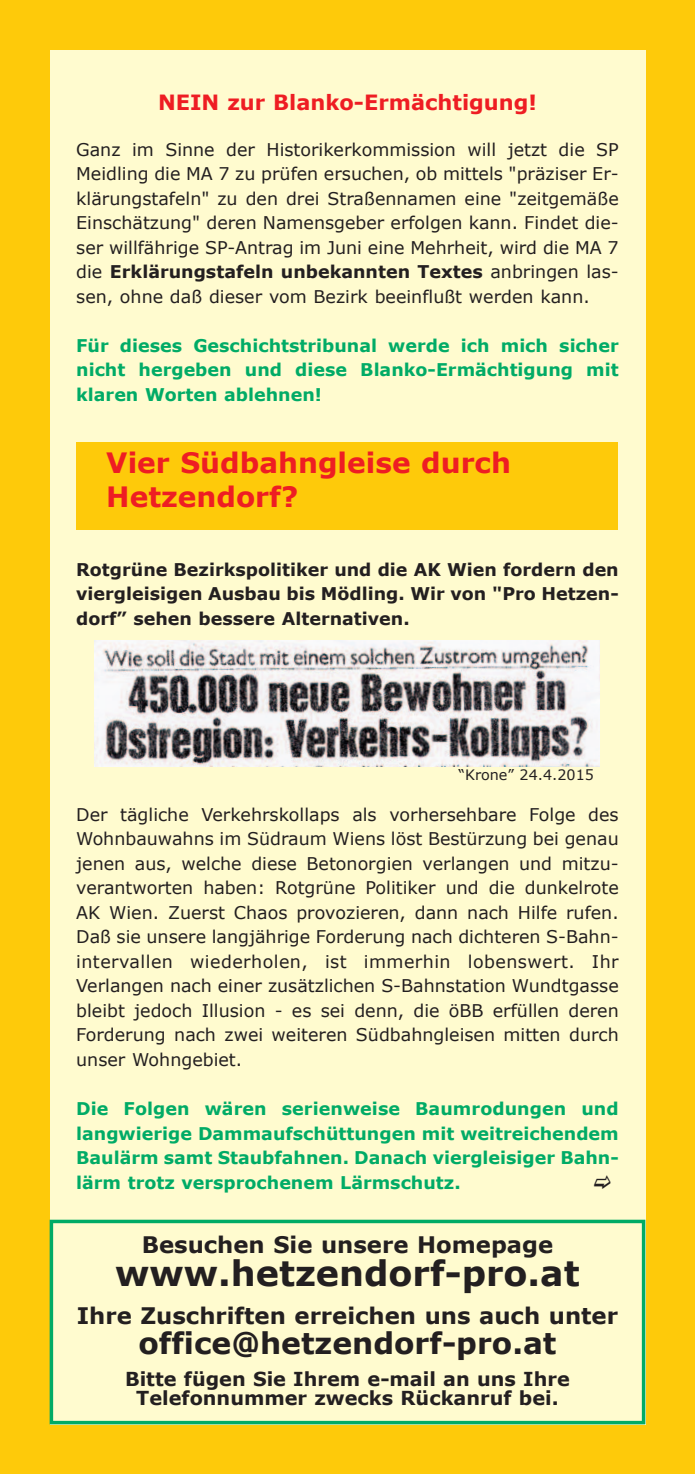
<style>
.page{position:relative;width:695px;height:1474px;background:#fff}
.page>*{position:absolute;margin:0;border:0;box-sizing:border-box;transform-origin:0 0}
.t1{font:700 35px "Verdana";color:#231f20}
.t2{font:700 29.75px "Verdana";color:#231f20}
.t3{font:700 28px/33.6px "Verdana";color:#ee1d23}
.t4{font:700 22.75px "Verdana";color:#231f20}
.t5{font:700 21px "Verdana";color:#ee1d23}
.t6{font:700 19.25px/19.2px "Verdana";color:#231f20;text-align:center}
.t7{font:17.5px/24.5px "Verdana";color:#231f20;text-align:justify}
.t8{font:700 17.5px/24.5px "Verdana";color:#00ab66;text-align:justify}
.t9{font:700 17.5px/24.5px "Verdana";color:#231f20;text-align:justify}
.t10{font:14.35px "Verdana";color:#231f20}
.s1{font-weight:700}
</style>
<div class="page">
<div style="left:0;top:0;width:694px;height:1473px;background:#feca0a"></div>
<div style="left:50px;top:50px;width:595px;height:1374px;background:#fffbcf"></div>
<div style="left:77px;top:442px;width:541px;height:88px;background:#feca0a"></div>
<img style="left:94px;top:640px;width:505px;height:126px">
<div style="left:50px;top:1219px;width:595px;height:205px;border:4px solid #00ab66"></div>
<p class="t5" style="left:158px;top:88px;width:380px">NEIN zur Blanko-Ermächtigung!</p>
<p class="t7" style="left:76px;top:136px;width:544px">Ganz im Sinne der Historikerkommission will jetzt die SP Meidling die MA 7 zu prüfen ersuchen, ob mittels "präziser Er&shy;klärungstafeln" zu den drei Straßennamen eine "zeitgemäße Einschätzung" deren Namensgeber erfolgen kann. Findet die&shy;ser willfährige SP-Antrag im Juni eine Mehrheit, wird die MA 7 die <span class="s1">Erklärungstafeln unbekannten Textes</span> anbringen las&shy;sen, ohne daß dieser vom Bezirk beeinflußt werden kann.</p>
<p class="t8" style="left:76px;top:332px;width:544px">Für dieses Geschichtstribunal werde ich mich sicher nicht hergeben und diese Blanko-Ermächtigung mit klaren Worten ablehnen!</p>
<h3 class="t3" style="left:106px;top:445px;width:406px">Vier Südbahngleise durch<br>Hetzendorf?</h3>
<p class="t9" style="left:76px;top:556px;width:544px">Rotgrüne Bezirkspolitiker und die AK Wien fordern den viergleisigen Ausbau bis Mödling. Wir von "Pro Hetzen&shy;dorf” sehen bessere Alternativen.</p>
<p class="t10" style="left:458px;top:766px;width:137px">“Krone” 24.4.2015</p>
<p class="t7" style="left:76px;top:801px;width:544px">Der tägliche Verkehrskollaps als vorhersehbare Folge des Wohnbauwahns im Südraum Wiens löst Bestürzung bei genau jenen aus, welche diese Betonorgien verlangen und mitzu&shy;verantworten haben: Rotgrüne Politiker und die dunkelrote AK Wien. Zuerst Chaos provozieren, dann nach Hilfe rufen.<br>Daß sie unsere langjährige Forderung nach dichteren S-Bahn&shy;intervallen wiederholen, ist immerhin lobenswert. Ihr Verlangen nach einer zusätzlichen S-Bahnstation Wundtgasse bleibt jedoch Illusion - es sei denn, die öBB erfüllen deren Forderung nach zwei weiteren Südbahngleisen mitten durch unser Wohngebiet.</p>
<p class="t8" style="left:76px;top:1095px;width:544px">Die Folgen wären serienweise Baumrodungen und langwierige Dammaufschüttungen mit weitreichendem Baulärm samt Staubfahnen. Danach viergleisiger Bahn&shy;lärm trotz versprochenem Lärmschutz.</p>
<h3 class="t4" style="left:142px;top:1229px;width:413px">Besuchen Sie unsere Homepage</h3>
<h1 class="t1" style="left:115px;top:1250px;width:466px">www.hetzendorf-pro.at</h1>
<h3 class="t4" style="left:77px;top:1301px;width:542px">Ihre Zuschriften erreichen uns auch unter</h3>
<h2 class="t2" style="left:138px;top:1324px;width:419px">office@hetzendorf-pro.at</h2>
<p class="t6" style="left:125px;top:1368px;width:446px">Bitte fügen Sie Ihrem e-mail an uns Ihre<br>Telefonnummer zwecks Rückanruf bei.</p>
</div>
